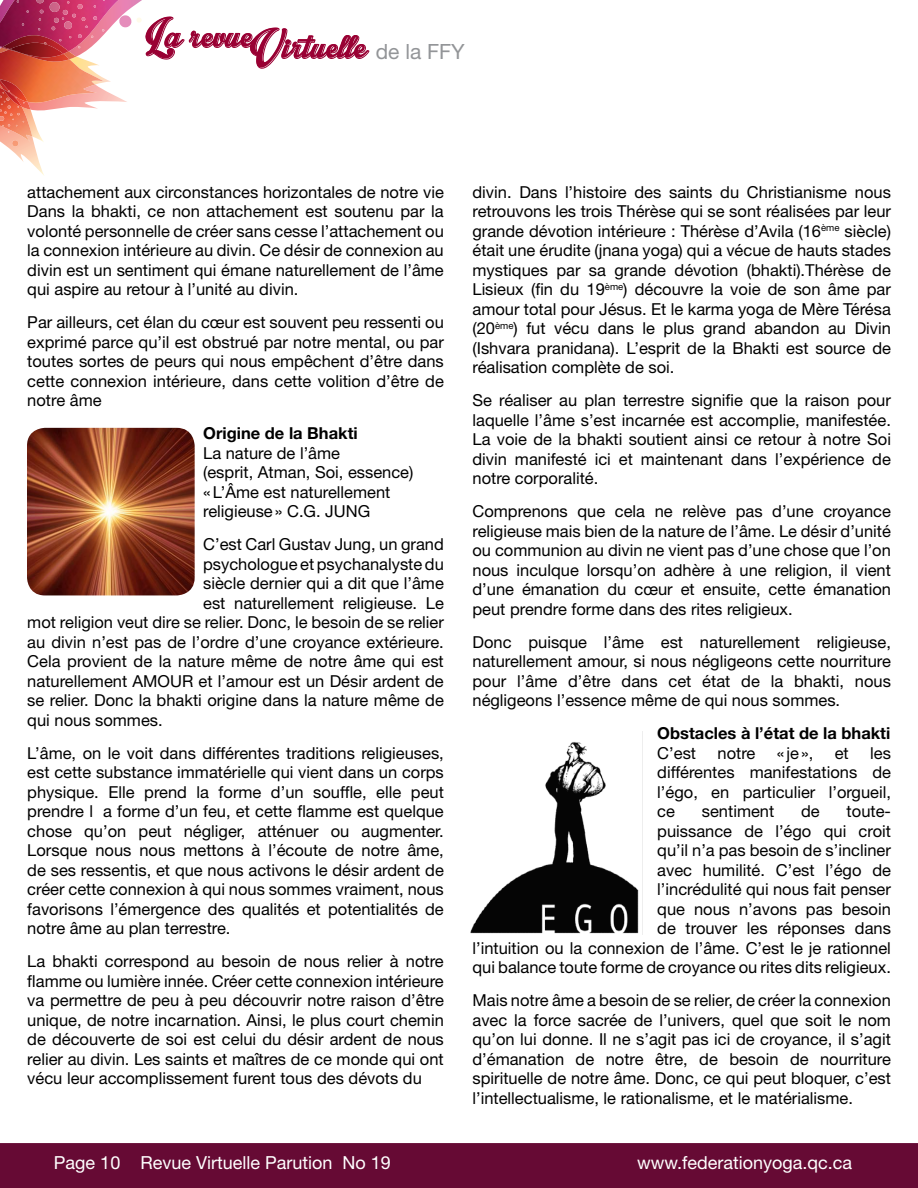
<style>
.page{position:relative;width:918px;height:1188px;background:#fff}
.page>*{position:absolute;margin:0;border:0;box-sizing:border-box;transform-origin:0 0}
.t1{font:52.65px "Intrique Script Personal Use";color:#903}
.t2{font:21px "Helvetica Neue LT Std";color:#939598}
.t3{font:18px "Helvetica Neue LT Std";color:#fff}
.t4{font:16.5px/19.5px "Helvetica Neue LT Std";color:#000;text-align:justify}
.t5{font:700 16.5px "Helvetica Neue LT Std";color:#000}
</style>
<div class="page">
<div style="left:0;top:1143px;width:918px;height:45px;background:#660a34"></div>
<svg style="left:0;top:0;width:369px;height:175px"></svg>
<img style="left:27px;top:428px;width:168px;height:167px">
<img style="left:470px;top:731px;width:173px;height:203px">
<h1 class="t1" style="left:145px;top:18px;width:223px">La revueVirtuelle</h1>
<p class="t2" style="left:376px;top:39px;width:91px">de la FFY</p>
<p class="t4" style="left:27px;top:182px;width:418px">attachement aux circonstances horizontales de notre vie Dans la bhakti, ce non attachement est soutenu par la volonté personnelle de créer sans cesse l’attachement ou la connexion intérieure au divin. Ce désir de connexion au divin est un sentiment qui émane naturellement de l’âme qui aspire au retour à l’unité au divin.</p>
<p class="t4" style="left:27px;top:313px;width:418px">Par ailleurs, cet élan du cœur est souvent peu ressenti ou exprimé parce qu’il est obstrué par notre mental, ou par toutes sortes de peurs qui nous empêchent d’être dans cette connexion intérieure, dans cette volition d’être de notre âme</p>
<p class="t5" style="left:203px;top:423px;width:156px">Origine de la Bhakti</p>
<p class="t4" style="left:203px;top:443px;width:212px;text-align:left">La nature de l’âme<br>(esprit, Atman, Soi, essence) «L’Âme est naturellement religieuse» C.G. JUNG</p>
<p class="t4" style="left:203px;top:535px;width:242px">C’est Carl Gustav Jung, un grand</p>
<p class="t4" style="left:203px;top:554px;width:242px">psychologue et psychanalyste du</p>
<p class="t4" style="left:203px;top:574px;width:242px">siècle dernier qui a dit que l’âme</p>
<p class="t4" style="left:203px;top:593px;width:242px">est naturellement religieuse. Le</p>
<p class="t4" style="left:27px;top:613px;width:418px">mot religion veut dire se relier. Donc, le besoin de se relier</p>
<p class="t4" style="left:27px;top:632px;width:418px">au divin n’est pas de l’ordre d’une croyance extérieure.</p>
<p class="t4" style="left:27px;top:652px;width:418px">Cela provient de la nature même de notre âme qui est</p>
<p class="t4" style="left:27px;top:671px;width:418px">naturellement AMOUR et l’amour est un Désir ardent de</p>
<p class="t4" style="left:27px;top:691px;width:418px">se relier. Donc la bhakti origine dans la nature même de</p>
<p class="t4" style="left:27px;top:710px;width:137px">qui nous sommes.</p>
<p class="t4" style="left:27px;top:743px;width:418px">L’âme, on le voit dans différentes traditions religieuses, est cette substance immatérielle qui vient dans un corps physique. Elle prend la forme d’un souffle, elle peut prendre l a forme d’un feu, et cette flamme est quelque chose qu’on peut négliger, atténuer ou augmenter.<br>Lorsque nous nous mettons à l’écoute de notre âme, de ses ressentis, et que nous activons le désir ardent de créer cette connexion à qui nous sommes vraiment, nous favorisons l’émergence des qualités et potentialités de notre âme au plan terrestre.</p>
<p class="t4" style="left:27px;top:952px;width:418px">La bhakti correspond au besoin de nous relier à notre flamme ou lumière innée. Créer cette connexion intérieure va permettre de peu à peu découvrir notre raison d’être unique, de notre incarnation. Ainsi, le plus court chemin de découverte de soi est celui du désir ardent de nous relier au divin. Les saints et maîtres de ce monde qui ont vécu leur accomplissement furent tous des dévots du</p>
<p class="t4" style="left:472px;top:182px;width:420px">divin. Dans l’histoire des saints du Christianisme nous retrouvons les trois Thérèse qui se sont réalisées par leur grande dévotion intérieure : Thérèse d’Avila (16<sup>ème</sup> siècle) était une érudite (jnana yoga) qui a vécue de hauts stades mystiques par sa grande dévotion (bhakti).Thérèse de Lisieux (fin du 19<sup>ème</sup>) découvre la voie de son âme par amour total pour Jésus. Et le karma yoga de Mère Térésa (20<sup>ème</sup>) fut vécu dans le plus grand abandon au Divin (Ishvara pranidana). L’esprit de la Bhakti est source de réalisation complète de soi.</p>
<p class="t4" style="left:472px;top:390px;width:420px">Se réaliser au plan terrestre signifie que la raison pour laquelle l’âme s’est incarnée est accomplie, manifestée.<br>La voie de la bhakti soutient ainsi ce retour à notre Soi divin manifesté ici et maintenant dans l’expérience de notre corporalité.</p>
<p class="t4" style="left:472px;top:501px;width:420px">Comprenons que cela ne relève pas d’une croyance religieuse mais bien de la nature de l’âme. Le désir d’unité ou communion au divin ne vient pas d’une chose que l’on nous inculque lorsqu’on adhère à une religion, il vient d’une émanation du cœur et ensuite, cette émanation peut prendre forme dans des rites religieux.</p>
<p class="t4" style="left:472px;top:632px;width:420px">Donc puisque l’âme est naturellement religieuse, naturellement amour, si nous négligeons cette nourriture pour l’âme d’être dans cet état de la bhakti, nous négligeons l’essence même de qui nous sommes.</p>
<p class="t5" style="left:657px;top:723px;width:235px">Obstacles à l’état de la bhakti</p>
<p class="t4" style="left:657px;top:743px;width:40px">C’est</p>
<p class="t4" style="left:718px;top:743px;width:39px">notre</p>
<p class="t4" style="left:777px;top:743px;width:38px">«je»,</p>
<p class="t4" style="left:835px;top:743px;width:16px">et</p>
<p class="t4" style="left:657px;top:743px;width:235px;text-indent:213px">les différentes manifestations de l’égo, en particulier l’orgueil, ce</p>
<p class="t4" style="left:702px;top:801px;width:74px">sentiment</p>
<p class="t4" style="left:801px;top:801px;width:20px">de</p>
<p class="t4" style="left:472px;top:801px;width:420px;text-align:right">toute-<br>puissance de l’égo qui croit<br>qu’il n’a pas besoin de s’incliner<br>avec humilité. C’est l’égo de<br>l’incrédulité qui nous fait penser<br>que nous n’avons pas besoin<br>de trouver les réponses dans<br>l’intuition ou la connexion de l’âme. C’est le je rationnel qui balance toute forme de croyance ou rites dits religieux.</p>
<p class="t4" style="left:472px;top:990px;width:420px">Mais notre âme a besoin de se relier, de créer la connexion avec la force sacrée de l’univers, quel que soit le nom qu’on lui donne. Il ne s’agit pas ici de croyance, il s’agit d’émanation de notre être, de besoin de nourriture spirituelle de notre âme. Donc, ce qui peut bloquer, c’est l’intellectualisme, le rationalisme, et le matérialisme.</p>
<p class="t3" style="left:54px;top:1152px;width:338px">Page 10 Revue Virtuelle Parution No 19</p>
<p class="t3" style="left:637px;top:1152px;width:216px">www.federationyoga.qc.ca</p>
</div>
